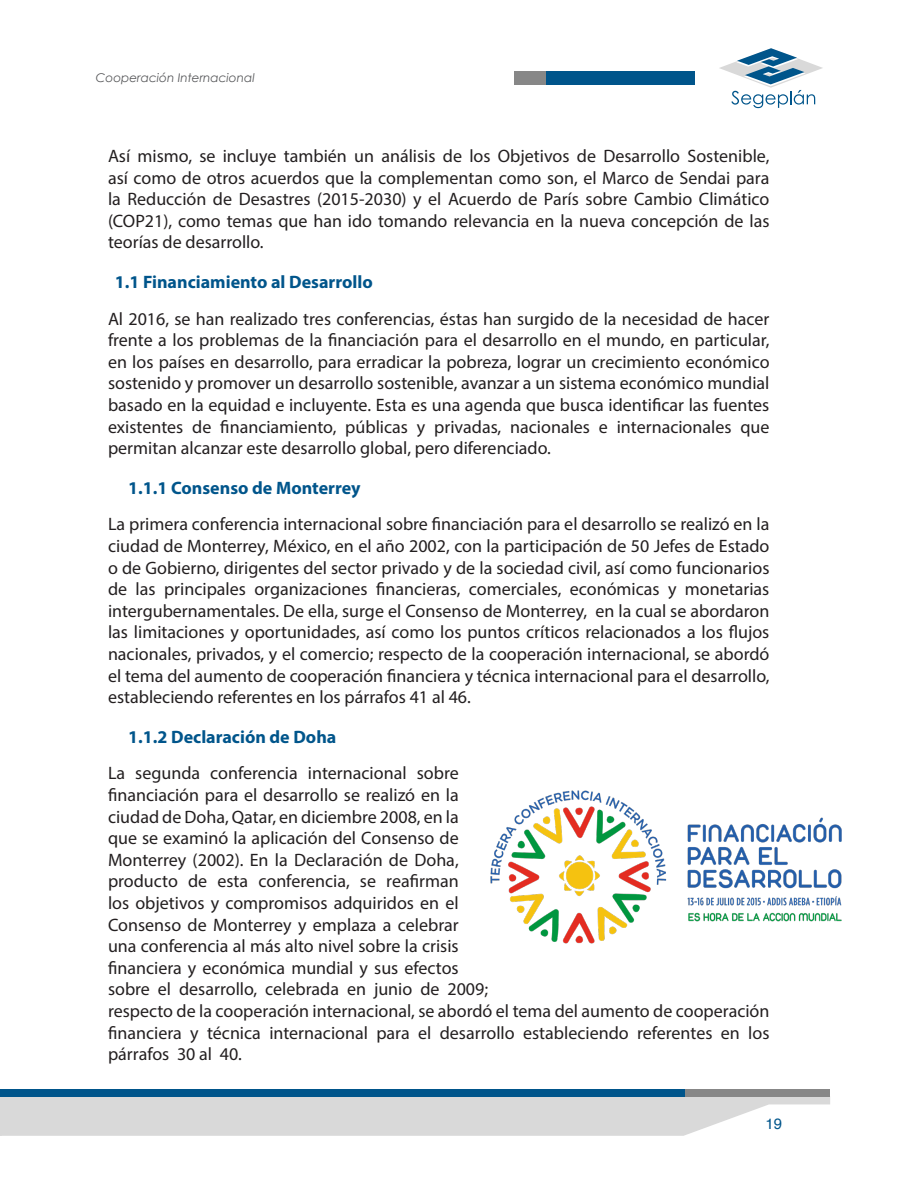
<style>
.page{position:relative;width:918px;height:1188px;background:#fff}
.page>*{position:absolute;margin:0;border:0;box-sizing:border-box;transform-origin:0 0}
.t1{font:18px/21.6px "Myriad Pro";color:#231f20;text-align:justify}
.t2{font:700 18px "Myriad Pro";color:#00558b}
.t3{font:15px "Helvetica";color:#00558b}
.t4{font:italic 12px "Century Gothic";color:#57585a}
</style>
<div class="page">
<svg style="left:0;top:1096px;width:830px;height:40px;background:#d8d9da"></svg>
<div style="left:324px;top:1089px;width:506px;height:7px;background:#878787"></div>
<div style="left:0;top:1089px;width:684px;height:7px;background:#00558b"></div>
<div style="left:514px;top:71px;width:110px;height:14px;background:#878787"></div>
<div style="left:546px;top:71px;width:149px;height:14px;background:#00558b"></div>
<svg style="left:719px;top:48px;width:104px;height:60px"></svg>
<img style="left:490px;top:790px;width:352px;height:154px">
<p class="t4" style="left:96px;top:70px;width:160px">Cooperación Internacional</p>
<p class="t1" style="left:108px;top:145px;width:663px">Así mismo, se incluye también un análisis de los Objetivos de Desarrollo Sostenible, así como de otros acuerdos que la complementan como son, el Marco de Sendai para la Reducción de Desastres (2015-2030) y el Acuerdo de París sobre Cambio Climático (COP21), como temas que han ido tomando relevancia en la nueva concepción de las teorías de desarrollo.</p>
<p class="t2" style="left:115px;top:270px;width:260px">1.1 Financiamiento al Desarrollo</p>
<p class="t1" style="left:108px;top:307px;width:663px">Al 2016, se han realizado tres conferencias, éstas han surgido de la necesidad de hacer frente a los problemas de la financiación para el desarrollo en el mundo, en particular, en los países en desarrollo, para erradicar la pobreza, lograr un crecimiento económico sostenido y promover un desarrollo sostenible, avanzar a un sistema económico mundial basado en la equidad e incluyente. Esta es una agenda que busca identificar las fuentes existentes de financiamiento, públicas y privadas, nacionales e internacionales que permitan alcanzar este desarrollo global, pero diferenciado.</p>
<p class="t2" style="left:128px;top:476px;width:234px">1.1.1 Consenso de Monterrey</p>
<p class="t1" style="left:108px;top:513px;width:663px">La primera conferencia internacional sobre financiación para el desarrollo se realizó en la ciudad de Monterrey, México, en el año 2002, con la participación de 50 Jefes de Estado o de Gobierno, dirigentes del sector privado y de la sociedad civil, así como funcionarios de las principales organizaciones financieras, comerciales, económicas y monetarias intergubernamentales. De ella, surge el Consenso de Monterrey, en la cual se abordaron las limitaciones y oportunidades, así como los puntos críticos relacionados a los flujos nacionales, privados, y el comercio; respecto de la cooperación internacional, se abordó el tema del aumento de cooperación financiera y técnica internacional para el desarrollo, estableciendo referentes en los párrafos 41 al 46.</p>
<p class="t2" style="left:128px;top:725px;width:210px">1.1.2 Declaración de Doha</p>
<p class="t1" style="left:108px;top:762px;width:663px;text-align:left">La segunda conferencia internacional sobre<br>financiación para el desarrollo se realizó en la<br>ciudad de Doha, Qatar, en diciembre 2008, en la<br>que se examinó la aplicación del Consenso de<br>Monterrey (2002). En la Declaración de Doha,<br>producto de esta conferencia, se reafirman<br>los objetivos y compromisos adquiridos en el<br>Consenso de Monterrey y emplaza a celebrar<br>una conferencia al más alto nivel sobre la crisis<br>financiera y económica mundial y sus efectos<br>sobre el desarrollo, celebrada en junio de 2009;<br>respecto de la cooperación internacional, se abordó el tema del aumento de cooperación financiera y técnica internacional para el desarrollo estableciendo referentes en los párrafos 30 al 40.</p>
<p class="t3" style="left:766px;top:1117px;width:18px">19</p>
</div>
